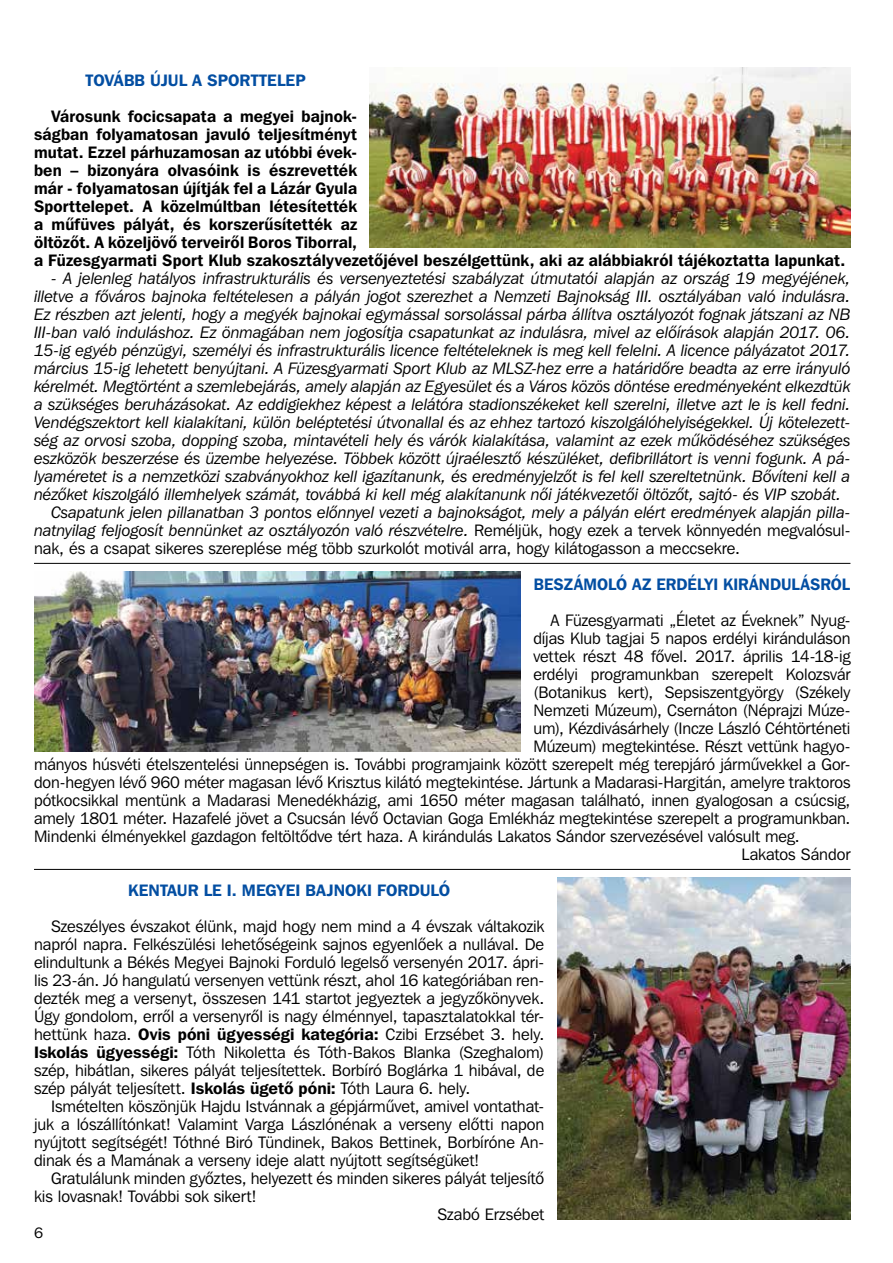
<style>
.page{position:relative;width:893px;height:1263px;background:#fff}
.page>*{position:absolute;margin:0;border:0;box-sizing:border-box;transform-origin:0 0}
.t1{font:16.5px/18px "Franklin Gothic Bk HU Book";letter-spacing:-.005em;color:#000;text-align:justify}
.t2{font:italic 16.5px "Franklin Gothic Bk HU Book";letter-spacing:-.005em;color:#000}
.t3{font:16.5px/18px "Franklin Gothic Demi HU Demi";letter-spacing:.01em;color:#000}
.t4{font:16.5px "Franklin Gothic Demi HU Demi";letter-spacing:.005em;color:#034ea2}
.t5{font:15px "Franklin Gothic Bk HU Book";color:#000}
.s1{font-style:normal}
.s2{font-family:"Franklin Gothic Demi HU Demi"}
</style>
<div class="page">
<hr style="left:34px;top:563px;width:816px;height:1px;background:#000">
<hr style="left:34px;top:869px;width:816px;height:1px;background:#000">
<img style="left:370px;top:68px;width:480px;height:180px">
<img style="left:34px;top:572px;width:487px;height:180px">
<img style="left:557px;top:878px;width:293px;height:342px">
<p class="t4" style="left:86px;top:70px;width:222px">Tovább újul a Sporttelep</p>
<p class="t3" style="left:34px;top:107px;width:813px;text-indent:17px">Városunk focicsapata a megyei bajnok-<br>ságban folyamatosan javuló teljesítményt<br>mutat. Ezzel párhuzamosan az utóbbi évek-<br>ben – bizonyára olvasóink is észrevették<br>már - folyamatosan újítják fel a Lázár Gyula<br>Sporttelepet. A közelmúltban létesítették<br>a mûfüves pályát, és korszerûsítették az<br>öltözôt. A közeljövô terveirôl Boros Tiborral,<br>a Füzesgyarmati Sport Klub szakosztályvezetôjével beszélgettünk, aki az alábbiakról tájékoztatta lapunkat.</p>
<p class="t2" style="left:51px;top:268px;width:801px">- A jelenleg hatályos infrastrukturális és versenyeztetési szabályzat útmutatói alapján az ország 19 megyéjének,</p>
<p class="t2" style="left:34px;top:286px;width:818px">illetve a fôváros bajnoka feltételesen a pályán jogot szerezhet a Nemzeti Bajnokság III. osztályában való indulásra.</p>
<p class="t2" style="left:34px;top:304px;width:818px">Ez részben azt jelenti, hogy a megyék bajnokai egymással sorsolással párba állítva osztályozót fognak játszani az NB</p>
<p class="t2" style="left:34px;top:322px;width:818px">III-ban való induláshoz. Ez önmagában nem jogosítja csapatunkat az indulásra, mivel az elôírások alapján 2017. 06.</p>
<p class="t2" style="left:34px;top:340px;width:818px">15-ig egyéb pénzügyi, személyi és infrastrukturális licence feltételeknek is meg kell felelni. A licence pályázatot 2017.</p>
<p class="t2" style="left:34px;top:358px;width:818px">március 15-ig lehetett benyújtani. A Füzesgyarmati Sport Klub az MLSZ-hez erre a határidôre beadta az erre irányuló</p>
<p class="t2" style="left:34px;top:376px;width:818px">kérelmét. Megtörtént a szemlebejárás, amely alapján az Egyesület és a Város közös döntése eredményeként elkezdtük</p>
<p class="t2" style="left:34px;top:394px;width:818px">a szükséges beruházásokat. Az eddigiekhez képest a lelátóra stadionszékeket kell szerelni, illetve azt le is kell fedni.</p>
<p class="t2" style="left:34px;top:412px;width:818px">Vendégszektort kell kialakítani, külön beléptetési útvonallal és az ehhez tartozó kiszolgálóhelyiségekkel. Új kötelezett-</p>
<p class="t2" style="left:34px;top:430px;width:818px">ség az orvosi szoba, dopping szoba, mintavételi hely és várók kialakítása, valamint az ezek mûködéséhez szükséges</p>
<p class="t2" style="left:34px;top:448px;width:818px">eszközök beszerzése és üzembe helyezése. Többek között újraélesztô készüléket, defibrillátort is venni fogunk. A pá-</p>
<p class="t2" style="left:34px;top:466px;width:818px">lyaméretet is a nemzetközi szabványokhoz kell igazítanunk, és eredményjelzôt is fel kell szereltetnünk. Bôvíteni kell a</p>
<p class="t2" style="left:34px;top:484px;width:808px">nézôket kiszolgáló illemhelyek számát, továbbá ki kell még alakítanunk nôi játékvezetôi öltözôt, sajtó- és VIP szobát.</p>
<p class="t2" style="left:51px;top:502px;width:801px">Csapatunk jelen pillanatban 3 pontos elônnyel vezeti a bajnokságot, mely a pályán elért eredmények alapján pilla-</p>
<p class="t2" style="left:34px;top:520px;width:818px">natnyilag feljogosít bennünket az osztályozón való részvételre. <span class="s1">Reméljük, hogy ezek a tervek könnyedén megvalósul-</span></p>
<p class="t1" style="left:34px;top:539px;width:707px">nak, és a csapat sikeres szereplése még több szurkolót motivál arra, hogy kilátogasson a meccsekre.</p>
<p class="t4" style="left:534px;top:574px;width:318px">Beszámoló az erdélyi kirándulásról</p>
<p class="t1" style="left:550px;top:611px;width:302px">A Füzesgyarmati „Életet az Éveknek” Nyug-</p>
<p class="t1" style="left:533px;top:629px;width:319px">díjas Klub tagjai 5 napos erdélyi kiránduláson</p>
<p class="t1" style="left:533px;top:647px;width:319px">vettek részt 48 fôvel. 2017. április 14-18-ig</p>
<p class="t1" style="left:533px;top:665px;width:319px">erdélyi programunkban szerepelt Kolozsvár</p>
<p class="t1" style="left:533px;top:683px;width:319px">(Botanikus kert), Sepsiszentgyörgy (Székely</p>
<p class="t1" style="left:533px;top:701px;width:319px">Nemzeti Múzeum), Csernáton (Néprajzi Múze-</p>
<p class="t1" style="left:533px;top:719px;width:319px">um), Kézdivásárhely (Incze László Céhtörténeti</p>
<p class="t1" style="left:533px;top:737px;width:319px">Múzeum) megtekintése. Részt vettünk hagyo-</p>
<p class="t1" style="left:34px;top:755px;width:818px">mányos húsvéti ételszentelési ünnepségen is. További programjaink között szerepelt még terepjáró jármûvekkel a Gor-</p>
<p class="t1" style="left:34px;top:773px;width:818px">don-hegyen lévô 960 méter magasan lévô Krisztus kilátó megtekintése. Jártunk a Madarasi-Hargitán, amelyre traktoros</p>
<p class="t1" style="left:34px;top:791px;width:818px">pótkocsikkal mentünk a Madarasi Menedékházig, ami 1650 méter magasan található, innen gyalogosan a csúcsig,</p>
<p class="t1" style="left:34px;top:809px;width:818px">amely 1801 méter. Hazafelé jövet a Csucsán lévô Octavian Goga Emlékház megtekintése szerepelt a programunkban.</p>
<p class="t1" style="left:34px;top:827px;width:767px">Mindenki élményekkel gazdagon feltöltôdve tért haza. A kirándulás Lakatos Sándor szervezésével valósult meg.</p>
<p class="t1" style="left:742px;top:845px;width:110px">Lakatos Sándor</p>
<p class="t4" style="left:128px;top:880px;width:324px">Kentaur LE I. Megyei Bajnoki forduló</p>
<p class="t1" style="left:34px;top:917px;width:512px;text-indent:17px">Szeszélyes évszakot élünk, majd hogy nem mind a 4 évszak váltakozik napról napra. Felkészülési lehetôségeink sajnos egyenlôek a nullával. De elindultunk a Békés Megyei Bajnoki Forduló legelsô versenyén 2017. ápri&shy;lis 23-án. Jó hangulatú versenyen vettünk részt, ahol 16 kategóriában ren&shy;dezték meg a versenyt, összesen 141 startot jegyeztek a jegyzôkönyvek.<br>Úgy gondolom, errôl a versenyrôl is nagy élménnyel, tapasztalatokkal tér&shy;hettünk haza. <span class="s2">Ovis póni ügyességi kategória:</span> Czibi Erzsébet 3. hely.<br><span class="s2">Iskolás ügyességi:</span> Tóth Nikoletta és Tóth-Bakos Blanka (Szeghalom) szép, hibátlan, sikeres pályát teljesítettek. Borbíró Boglárka 1 hibával, de szép pályát teljesített. <span class="s2">Iskolás ügetô póni:</span> Tóth Laura 6. hely.</p>
<p class="t1" style="left:34px;top:1097px;width:512px;text-indent:17px">Ismételten köszönjük Hajdu Istvánnak a gépjármûvet, amivel vontathat&shy;juk a lószállítónkat! Valamint Varga Lászlónénak a verseny elôtti napon nyújtott segítségét! Tóthné Biró Tündinek, Bakos Bettinek, Borbíróne An&shy;dinak és a Mamának a verseny ideje alatt nyújtott segítségüket!</p>
<p class="t1" style="left:51px;top:1169px;width:495px">Gratulálunk minden gyôztes, helyezett és minden sikeres pályát teljesítô</p>
<p class="t1" style="left:34px;top:1187px;width:224px">kis lovasnak! További sok sikert!</p>
<p class="t1" style="left:437px;top:1205px;width:108px">Szabó Erzsébet</p>
<p class="t5" style="left:34px;top:1223px;width:10px">6</p>
</div>
